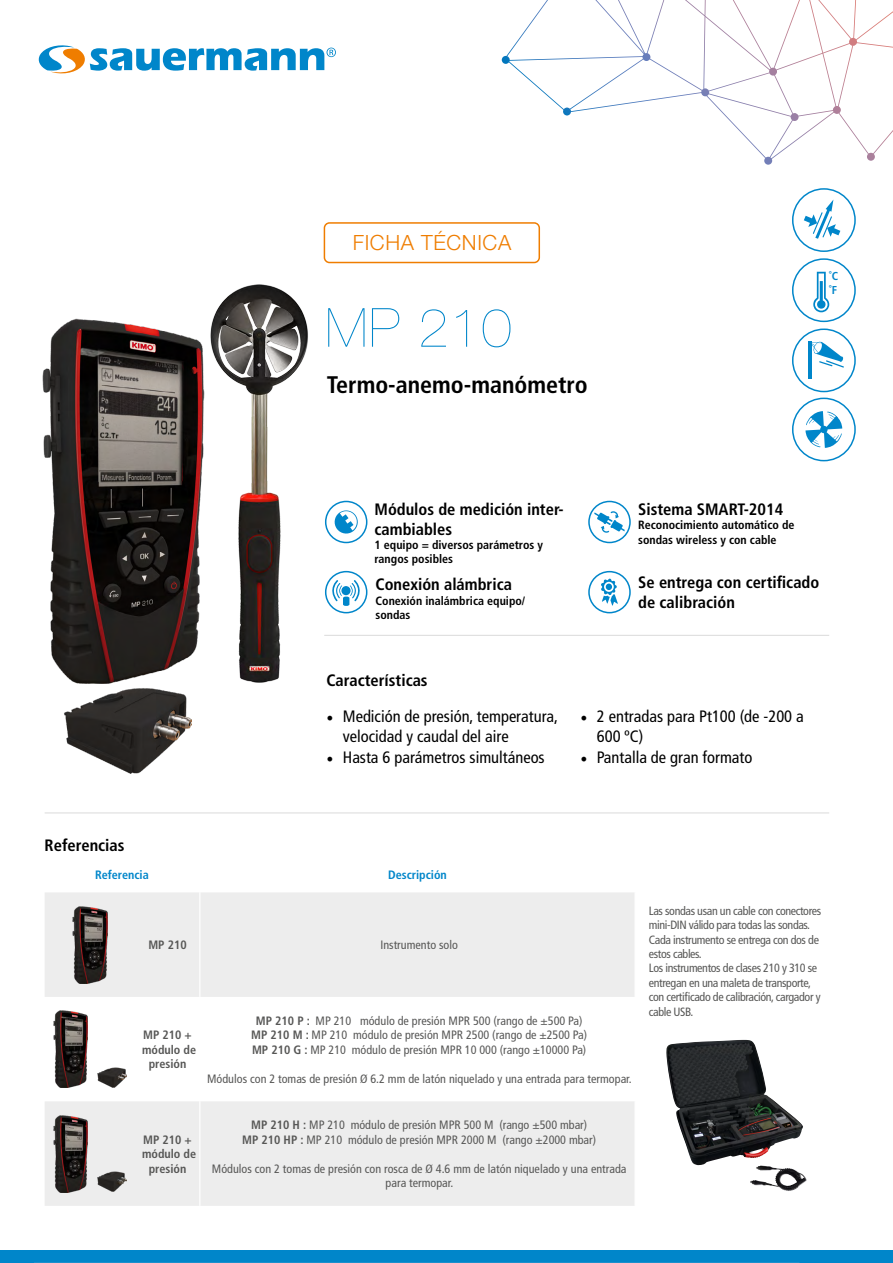
<style>
.page{position:relative;width:893px;height:1263px;background:#fff}
.page>*{position:absolute;margin:0;border:0;box-sizing:border-box;transform-origin:0 0}
.t1{font:200 54px "Helvetica Neue LT Std";color:#0086ca}
.t2{font:700 condensed 24px "Frutiger LT Std";color:#000}
.t3{font:300 21px "Helvetica Neue LT Std";letter-spacing:.03em;color:#ef7d00}
.t4{font:condensed 16.5px/19.8px "Frutiger LT Std";color:#000}
.t5{font:700 condensed 16.5px/19.8px "Frutiger LT Std";color:#000}
.t6{font:condensed 12.15px/14.5px "Frutiger LT Std";color:#575756;text-align:center}
.t7{font:700 condensed 12.15px/14.5px "Frutiger LT Std";color:#575756;text-align:center}
.t8{font:700 condensed 12.15px "Frutiger LT Std";color:#0086ca}
.t9{font:condensed 12px/14.4px "Frutiger LT Std";letter-spacing:-.03em;color:#575756}
.t10{font:700 condensed 12px/14.4px "Frutiger LT Std";color:#000}
.t11{font:700 condensed 11.4px/13.8px "Frutiger LT Std";color:#0086ca}
.s1{font-family:"Minion Pro";font-stretch:normal;font-size:18px}
.s2{font-weight:700}
</style>
<div class="page">
<svg style="left:502px;top:0;width:391px;height:165px"></svg>
<img style="left:42px;top:319px;width:152px;height:364px">
<div style="left:0;top:1251px;width:893px;height:12px;background:#0086ca"></div>
<hr style="left:324px;top:635px;width:505px;height:1px;background:#dadada">
<hr style="left:34px;top:1262px;width:765px;height:1px;background:#dadada">
<hr style="left:45px;top:812px;width:784px;height:1px;background:#dadada">
<div style="left:792px;top:188px;width:64px;height:64px;border:2px solid #0086ca;border-radius:50%"></div>
<svg style="left:804px;top:200px;width:36px;height:39px"></svg>
<svg style="left:793px;top:329px;width:62px;height:63px"></svg>
<div style="left:792px;top:258px;width:64px;height:64px;border:2px solid #0086ca;border-radius:50%"></div>
<svg style="left:813px;top:272px;width:16px;height:40px"></svg>
<div style="left:792px;top:398px;width:64px;height:63px;border:2px solid #0086ca;border-radius:50%"></div>
<svg style="left:805px;top:411px;width:37px;height:37px"></svg>
<img style="left:194px;top:284px;width:114px;height:399px">
<img style="left:64px;top:688px;width:127px;height:86px">
<svg style="left:45px;top:892px;width:589px;height:314px;fill:#ededed"></svg>
<hr style="left:199px;top:892px;width:1px;height:105px;background:#fff">
<hr style="left:199px;top:997px;width:1px;height:104px;background:#fff">
<hr style="left:199px;top:1101px;width:1px;height:105px;background:#fff">
<img style="left:73px;top:906px;width:34px;height:77px">
<img style="left:53px;top:1011px;width:35px;height:76px">
<img style="left:97px;top:1067px;width:30px;height:20px">
<img style="left:53px;top:1115px;width:35px;height:77px">
<img style="left:97px;top:1171px;width:30px;height:20px">
<img style="left:666px;top:1040px;width:137px;height:125px">
<img style="left:756px;top:1165px;width:26px;height:14px">
<svg style="left:38px;top:45px;width:298px;height:29px"></svg>
<div style="left:324px;top:222px;width:216px;height:41px;border:2px solid #ef7d00;border-radius:5px"></div>
<svg style="left:325px;top:501px;width:42px;height:42px"></svg>
<div style="left:325px;top:501px;width:42px;height:42px;border:2px solid #0086ca;border-radius:50%"></div>
<svg style="left:333px;top:509px;width:26px;height:26px"></svg>
<svg style="left:589px;top:501px;width:41px;height:42px"></svg>
<div style="left:588px;top:501px;width:43px;height:42px;border:2px solid #0086ca;border-radius:50%"></div>
<svg style="left:594px;top:511px;width:31px;height:22px"></svg>
<svg style="left:325px;top:571px;width:42px;height:42px"></svg>
<div style="left:325px;top:571px;width:42px;height:42px;border:2px solid #0086ca;border-radius:50%"></div>
<svg style="left:329px;top:580px;width:33px;height:26px"></svg>
<div style="left:588px;top:571px;width:43px;height:42px;border:2px solid #0086ca;border-radius:50%"></div>
<svg style="left:601px;top:579px;width:17px;height:27px"></svg>
<h3 class="t3" style="left:353px;top:229px;width:160px">FICHA TÉCNICA</h3>
<h1 class="t1" style="left:325px;top:296px;width:188px">MP 210</h1>
<h2 class="t2" style="left:327px;top:370px;width:262px">Termo-anemo-manómetro</h2>
<p class="t11" style="left:829px;top:269px;width:10px">˚C ˚F</p>
<h3 class="t5" style="left:375px;top:499px;width:191px">Módulos de medición inter&shy;cambiables</h3>
<p class="t10" style="left:375px;top:538px;width:170px">1 equipo = diversos parámetros y rangos posibles</p>
<h3 class="t5" style="left:376px;top:575px;width:138px">Conexión alámbrica</h3>
<p class="t10" style="left:376px;top:593px;width:151px">Conexión inalámbrica equipo/ sondas</p>
<h3 class="t5" style="left:638px;top:499px;width:147px">Sistema SMART-2014</h3>
<p class="t10" style="left:638px;top:518px;width:158px">Reconocimiento automático de sondas wireless y con cable</p>
<h3 class="t5" style="left:638px;top:572px;width:183px">Se entrega con certificado de calibración</h3>
<h3 class="t5" style="left:326px;top:671px;width:103px">Características</h3>
<h3 class="t4" style="left:343px;top:706px;width:217px;text-indent:-16px"><span class="s1">•</span> Medición de presión, temperatura, velocidad y caudal del aire</h3>
<h3 class="t4" style="left:326px;top:748px;width:220px"><span class="s1">•</span> Hasta 6 parámetros simultáneos</h3>
<h3 class="t4" style="left:597px;top:706px;width:208px;text-indent:-16px"><span class="s1">•</span> 2 entradas para Pt100 (de -200 a<br>600 ºC)</h3>
<h3 class="t4" style="left:580px;top:748px;width:173px"><span class="s1">•</span> Pantalla de gran formato</h3>
<h3 class="t5" style="left:45px;top:835px;width:81px">Referencias</h3>
<p class="t8" style="left:95px;top:867px;width:55px">Referencia</p>
<p class="t8" style="left:388px;top:867px;width:60px">Descripción</p>
<p class="t7" style="left:148px;top:938px;width:40px">MP 210</p>
<p class="t6" style="left:380px;top:938px;width:79px">Instrumento solo</p>
<p class="t7" style="left:142px;top:1028px;width:56px">MP 210 + módulo de presión</p>
<p class="t6" style="left:251px;top:1013px;width:337px"><span class="s2">MP 210 P :</span> MP 210 módulo de presión MPR 500 (rango de ±500 Pa)<br><span class="s2">MP 210 M :</span> MP 210 módulo de presión MPR 2500 (rango de ±2500 Pa)<br><span class="s2">MP 210 G :</span> MP 210 módulo de presión MPR 10 000 (rango ±10000 Pa)</p>
<p class="t6" style="left:207px;top:1071px;width:426px">Módulos con 2 tomas de presión Ø 6.2 mm de latón niquelado y una entrada para termopar.</p>
<p class="t7" style="left:142px;top:1132px;width:56px">MP 210 + módulo de presión</p>
<p class="t6" style="left:242px;top:1118px;width:356px"><span class="s2">MP 210 H :</span> MP 210 módulo de presión MPR 500 M (rango ±500 mbar)<br><span class="s2">MP 210 HP :</span> MP 210 módulo de presión MPR 2000 M (rango ±2000 mbar)</p>
<p class="t6" style="left:212px;top:1161px;width:416px">Módulos con 2 tomas de presión con rosca de Ø 4.6 mm de latón niquelado y una entrada para termopar.</p>
<p class="t9" style="left:649px;top:903px;width:174px">Las sondas usan un cable con conectores mini-DIN válido para todas las sondas.<br>Cada instrumento se entrega con dos de estos cables.<br>Los instrumentos de clases 210 y 310 se entregan en una maleta de transporte, con certificado de calibración, cargador y cable USB.</p>
</div>
